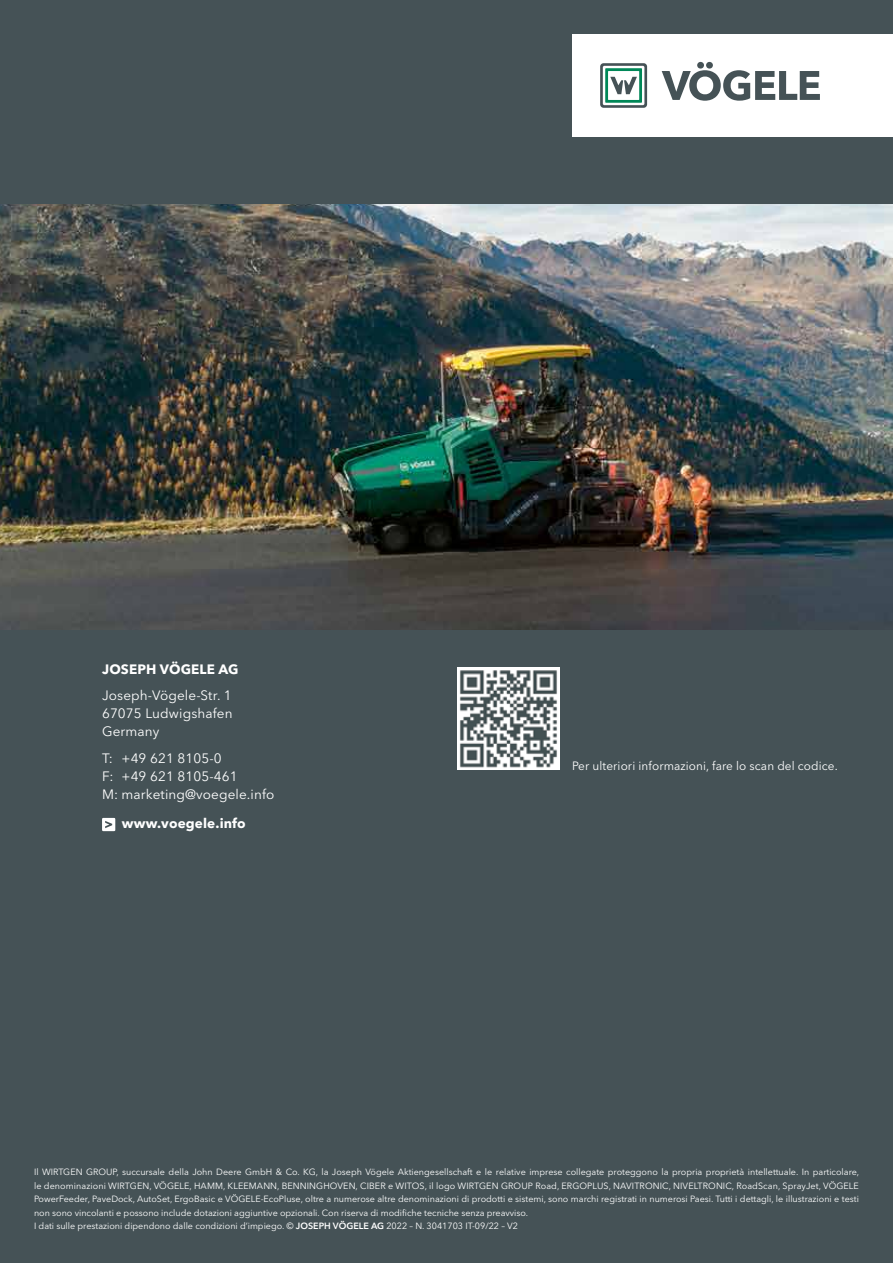
<style>
.page{position:relative;width:893px;height:1263px;background:#455256}
.page>*{position:absolute;margin:0;border:0;box-sizing:border-box;transform-origin:0 0}
.t1{font:13.5px/18px "Avenir Next LT Pro";letter-spacing:.01em;color:#fff;text-align:justify}
.t2{font:700 13.5px "Avenir Next LT Pro";letter-spacing:.01em;color:#fff}
.t3{font:12px "Avenir Next LT Pro";letter-spacing:.01em;color:#fff}
.t4{font:9px/13.5px "Avenir Next LT Pro";color:#fff}
.s1{font-weight:600}
</style>
<div class="page">
<svg style="left:102px;top:818px;width:13px;height:13px"></svg>
<div style="left:572px;top:34px;width:321px;height:102px;background:#fff"></div>
<svg style="left:662px;top:62px;width:158px;height:39px"></svg>
<svg style="left:600px;top:63px;width:47px;height:45px"></svg>
<img style="left:0;top:204px;width:893px;height:425px">
<img style="left:457px;top:668px;width:102px;height:102px">
<h1 class="t2" style="left:102px;top:661px;width:138px">JOSEPH VÖGELE AG</h1>
<h1 class="t1" style="left:102px;top:686px;width:132px">Joseph-Vögele-Str. 1<br>67075 Ludwigshafen Germany</h1>
<h1 class="t1" style="left:102px;top:749px;width:174px;text-align:left">T: +49 621 8105-0<br>F: +49 621 8105-461<br>M: marketing@voegele.info</h1>
<h1 class="t2" style="left:122px;top:815px;width:125px">www.voegele.info</h1>
<h2 class="t3" style="left:572px;top:758px;width:267px">Per ulteriori informazioni, fare lo scan del codice.</h2>
<p class="t4" style="left:34px;top:1165px;width:827px">Il WIRTGEN GROUP, succursale della John Deere GmbH &amp; Co. KG, la Joseph Vögele Aktiengesellschaft e le relative imprese collegate proteggono la propria proprietà intellettuale. In particolare, le denominazioni WIRTGEN, VÖGELE, HAMM, KLEEMANN, BENNINGHOVEN, CIBER e WITOS, il logo WIRTGEN GROUP Road, ERGOPLUS, NAVITRONIC, NIVELTRONIC, RoadScan, SprayJet, VÖGELE PowerFeeder, PaveDock, AutoSet, ErgoBasic e VÖGELE-EcoPluse, oltre a numerose altre denominazioni di prodotti e sistemi, sono marchi registrati in numerosi Paesi. Tutti i dettagli, le illustrazioni e testi non sono vincolanti e possono include dotazioni aggiuntive opzionali. Con riserva di modifiche tecniche senza preavviso.<br>I dati sulle prestazioni dipendono dalle condizioni d’impiego. © <span class="s1">JOSEPH VÖGELE AG</span> 2022 – N. 3041703 IT-09/22 – V2</p>
</div>
